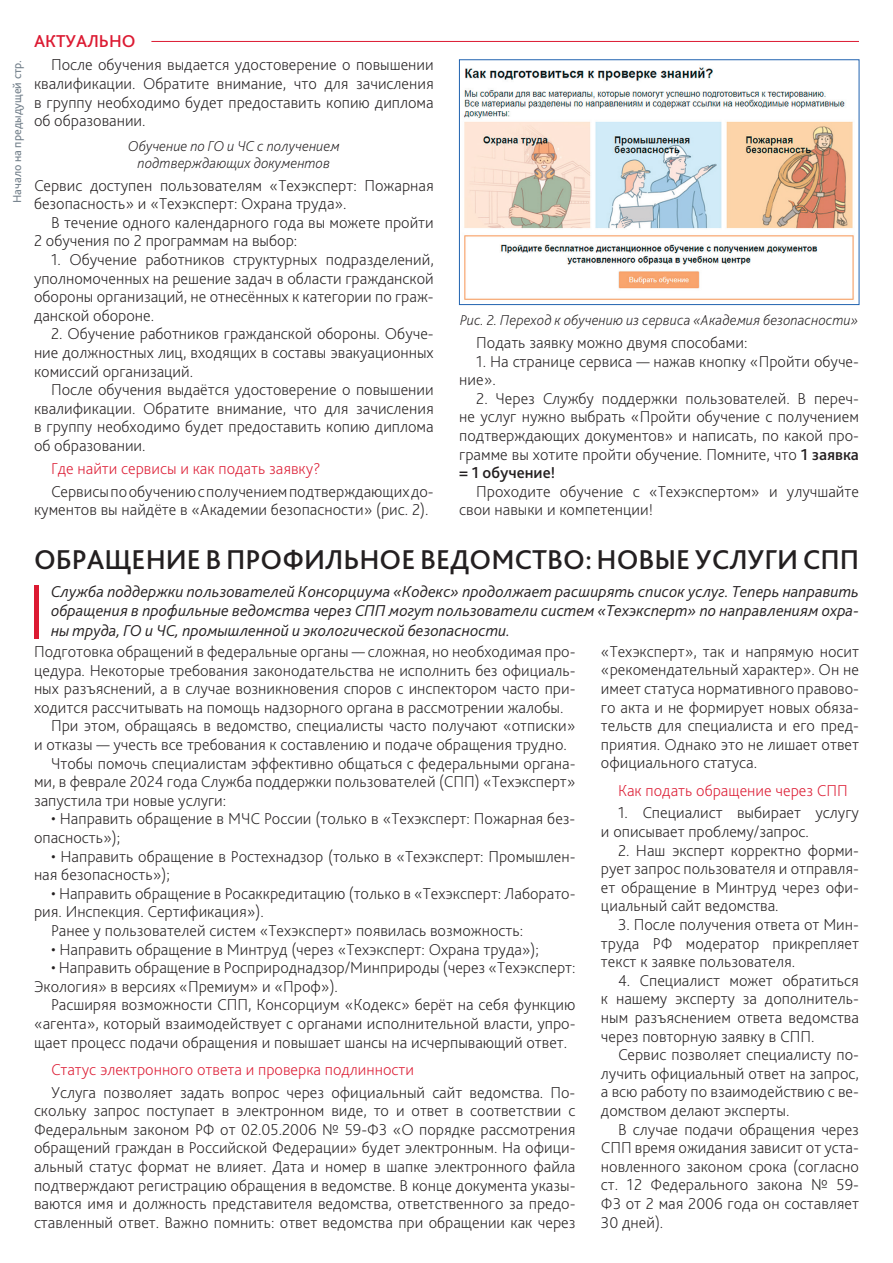
<style>
.page{position:relative;width:893px;height:1263px;background:#fff}
.page>*{position:absolute;margin:0;border:0;box-sizing:border-box;transform-origin:0 0}
.t1{font:500 28.5px "Bliss Pro";color:#231f20}
.t2{font:500 18px "Bliss Pro";color:#dc1a32}
.t3{font:200 16.5px/18.6px "Bliss Pro";color:#231f20;text-align:justify}
.t4{font:italic 300 16.5px/19.5px "Bliss Pro";color:#231f20;text-align:justify}
.t5{font:200 16.5px "Bliss Pro";color:#dc1a32}
.t6{font:italic 200 15px/16.5px "Bliss Pro";color:#231f20;text-align:center}
.t7{font:12px "Bliss Pro";color:#727f8a}
.s1{font-weight:500}
</style>
<div class="page">
<hr style="left:34px;top:585px;width:4px;height:54px;background:#dc1a32">
<hr style="left:151px;top:41px;width:708px;height:1px;background:#dc1a32">
<img style="left:463px;top:67px;width:391px;height:233px">
<div style="left:459px;top:60px;width:400px;height:245px;border:1px solid #2163b0"></div>
<p class="t7" style="left:10px;top:203px;width:145px;rotate:-90deg">Начало на предыдущей стр.</p>
<p class="t2" style="left:34px;top:29px;width:103px">АКТУАЛЬНО</p>
<p class="t3" style="left:34px;top:55px;width:401px;text-indent:17px">После обучения выдается удостоверение о повышении квалификации. Обратите внимание, что для зачисления в группу необходимо будет предоставить копию диплома об образовании.</p>
<p class="t6" style="left:128px;top:138px;width:213px">Обучение по ГО и ЧС с получением подтверждающих документов</p>
<p class="t3" style="left:34px;top:175px;width:401px">Сервис доступен пользователям «Техэксперт: Пожарная безопасность» и «Техэксперт: Охрана труда».</p>
<p class="t3" style="left:34px;top:213px;width:401px;text-indent:17px">В течение одного календарного года вы можете пройти<br>2 обучения по 2 программам на выбор:</p>
<p class="t3" style="left:34px;top:250px;width:401px;text-indent:17px">1. Обучение работников структурных подразделений, уполномоченных на решение задач в области гражданской обороны организаций, не отнесённых к категории по граж&shy;данской обороне.</p>
<p class="t3" style="left:34px;top:324px;width:401px;text-indent:17px">2. Обучение работников гражданской обороны. Обуче&shy;ние должностных лиц, входящих в составы эвакуационных комиссий организаций.</p>
<p class="t3" style="left:34px;top:380px;width:401px;text-indent:17px">После обучения выдаётся удостоверение о повышении квалификации. Обратите внимание, что для зачисления в группу необходимо будет предоставить копию диплома об образовании.</p>
<p class="t5" style="left:51px;top:458px;width:271px">Где найти сервисы и как подать заявку?</p>
<p class="t3" style="left:34px;top:481px;width:401px;text-indent:17px">Сервисы по обучению с получением подтверждающих до&shy;кументов вы найдёте в «Академии безопасности» (рис. 2).</p>
<p class="t6" style="left:460px;top:312px;width:400px">Рис. 2. Переход к обучению из сервиса «Академия безопасности»</p>
<p class="t3" style="left:476px;top:333px;width:273px">Подать заявку можно двумя способами:</p>
<p class="t3" style="left:459px;top:351px;width:401px;text-indent:17px">1. На странице сервиса — нажав кнопку «Пройти обуче&shy;ние».</p>
<p class="t3" style="left:459px;top:389px;width:401px;text-indent:17px">2. Через Службу поддержки пользователей. В переч&shy;не услуг нужно выбрать «Пройти обучение с получением подтверждающих документов» и написать, по какой про&shy;грамме вы хотите пройти обучение. Помните, что <span class="s1">1 заявка = 1 обучение!</span></p>
<p class="t3" style="left:459px;top:482px;width:401px;text-indent:17px">Проходите обучение с «Техэкспертом» и улучшайте свои навыки и компетенции!</p>
<h1 class="t1" style="left:34px;top:542px;width:826px">ОБРАЩЕНИЕ В ПРОФИЛЬНОЕ ВЕДОМСТВО: НОВЫЕ УСЛУГИ СПП</h1>
<p class="t4" style="left:51px;top:581px;width:809px">Служба поддержки пользователей Консорциума «Кодекс» продолжает расширять список услуг. Теперь направить обращения в профильные ведомства через СПП могут пользователи систем «Техэксперт» по направлениям охра&shy;ны труда, ГО и ЧС, промышленной и экологической безопасности.</p>
<p class="t3" style="left:34px;top:642px;width:543px">Подготовка обращений в федеральные органы — сложная, но необходимая про-</p>
<p class="t3" style="left:34px;top:660px;width:543px">цедура. Некоторые требования законодательства не исполнить без официаль-</p>
<p class="t3" style="left:34px;top:679px;width:543px">ных разъяснений, а в случае возникновения споров с инспектором часто при-</p>
<p class="t3" style="left:34px;top:698px;width:531px">ходится рассчитывать на помощь надзорного органа в рассмотрении жалобы.</p>
<p class="t3" style="left:51px;top:716px;width:526px">При этом, обращаясь в ведомство, специалисты часто получают «отписки»</p>
<p class="t3" style="left:34px;top:735px;width:534px">и отказы — учесть все требования к составлению и подаче обращения трудно.</p>
<p class="t3" style="left:51px;top:753px;width:526px">Чтобы помочь специалистам эффективно общаться с федеральными органа-</p>
<p class="t3" style="left:34px;top:772px;width:543px">ми, в феврале 2024 года Служба поддержки пользователей (СПП) «Техэксперт»</p>
<p class="t3" style="left:34px;top:791px;width:194px">запустила три новые услуги:</p>
<p class="t3" style="left:34px;top:809px;width:543px;text-indent:17px">• Направить обращение в МЧС России (только в «Техэксперт: Пожарная без&shy;опасность»);</p>
<p class="t3" style="left:34px;top:846px;width:543px;text-indent:17px">• Направить обращение в Ростехнадзор (только в «Техэксперт: Промышлен&shy;ная безопасность»);</p>
<p class="t3" style="left:51px;top:883px;width:526px">• Направить обращение в Росаккредитацию (только в «Техэксперт: Лаборато-</p>
<p class="t3" style="left:34px;top:902px;width:231px">рия. Инспекция. Сертификация»).</p>
<p class="t3" style="left:51px;top:921px;width:474px">Ранее у пользователей систем «Техэксперт» появилась возможность:</p>
<p class="t3" style="left:51px;top:939px;width:489px">• Направить обращение в Минтруд (через «Техэксперт: Охрана труда»);</p>
<p class="t3" style="left:34px;top:958px;width:543px;text-indent:17px">• Направить обращение в Росприроднадзор/Минприроды (через «Техэксперт:<br>Экология» в версиях «Премиум» и «Проф»).</p>
<p class="t3" style="left:34px;top:995px;width:543px;text-indent:17px">Расширяя возможности СПП, Консорциум «Кодекс» берёт на себя функцию «агента», который взаимодействует с органами исполнительной власти, упро&shy;щает процесс подачи обращения и повышает шансы на исчерпывающий ответ.</p>
<p class="t5" style="left:51px;top:1059px;width:365px">Статус электронного ответа и проверка подлинности</p>
<p class="t3" style="left:34px;top:1082px;width:543px;text-indent:17px">Услуга позволяет задать вопрос через официальный сайт ведомства. По&shy;скольку запрос поступает в электронном виде, то и ответ в соответствии с Федеральным законом РФ от 02.05.2006 № 59-ФЗ «О порядке рассмотрения обращений граждан в Российской Федерации» будет электронным. На офици&shy;альный статус формат не влияет. Дата и номер в шапке электронного файла подтверждают регистрацию обращения в ведомстве. В конце документа указы&shy;ваются имя и должность представителя ведомства, ответственного за предо&shy;ставленный ответ. Важно помнить: ответ ведомства при обращении как через</p>
<p class="t3" style="left:601px;top:642px;width:259px">«Техэксперт», так и напрямую носит «рекомендательный характер». Он не имеет статуса нормативного правово&shy;го акта и не формирует новых обяза&shy;тельств для специалиста и его пред&shy;приятия. Однако это не лишает ответ официального статуса.</p>
<p class="t5" style="left:618px;top:780px;width:231px">Как подать обращение через СПП</p>
<p class="t3" style="left:601px;top:803px;width:259px;text-indent:17px">1. Специалист выбирает услугу и описывает проблему/запрос.</p>
<p class="t3" style="left:601px;top:840px;width:259px;text-indent:17px">2. Наш эксперт корректно форми&shy;рует запрос пользователя и отправля&shy;ет обращение в Минтруд через офи&shy;циальный сайт ведомства.</p>
<p class="t3" style="left:601px;top:915px;width:259px;text-indent:17px">3. После получения ответа от Мин&shy;труда РФ модератор прикрепляет текст к заявке пользователя.</p>
<p class="t3" style="left:601px;top:971px;width:259px;text-indent:17px">4. Специалист может обратиться к нашему эксперту за дополнитель&shy;ным разъяснением ответа ведомства через повторную заявку в СПП.</p>
<p class="t3" style="left:601px;top:1045px;width:259px;text-indent:17px">Сервис позволяет специалисту по&shy;лучить официальный ответ на запрос, а всю работу по взаимодействию с ве&shy;домством делают эксперты.</p>
<p class="t3" style="left:601px;top:1119px;width:259px;text-indent:17px">В случае подачи обращения через СПП время ожидания зависит от уста&shy;новленного законом срока (согласно ст. 12 Федерального закона № 59- ФЗ от 2 мая 2006 года он составляет 30 дней).</p>
</div>
